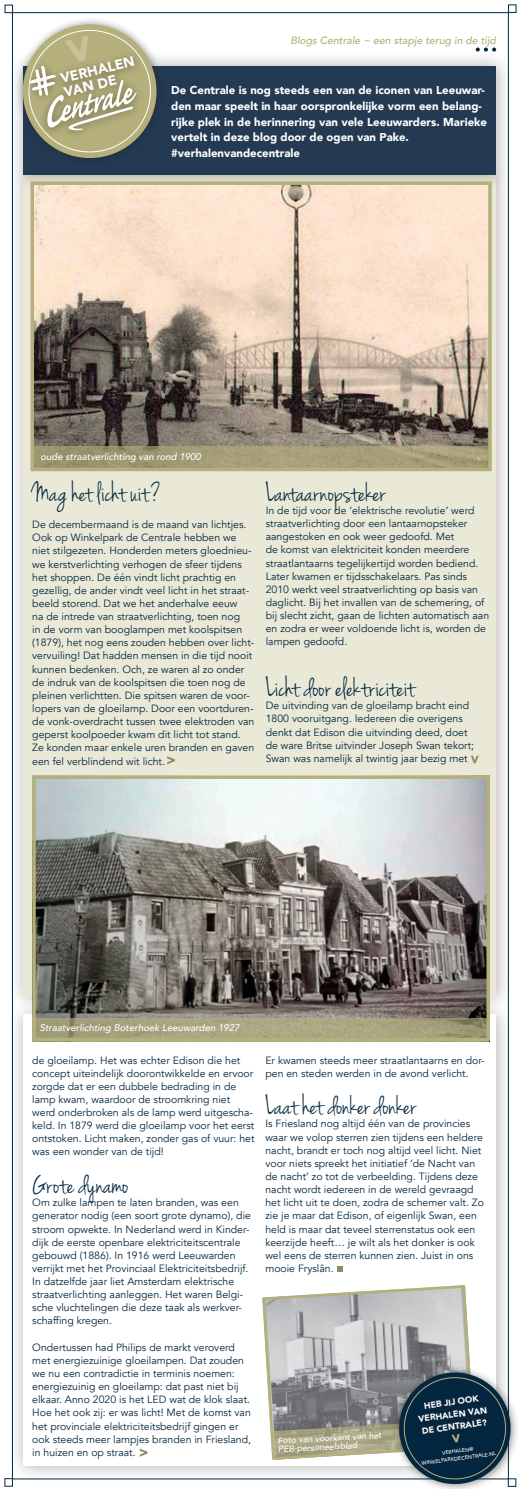
<style>
.page{position:relative;width:521px;height:1489px;background:#fff}
.page>*{position:absolute;margin:0;border:0;box-sizing:border-box;transform-origin:0 0}
.t1{font:28.44px "Jenna Sue";color:#032741}
.t2{font:900 13.91px "Avenir";color:#fff}
.t3{font:900 11.38px/15.8px "Avenir";color:#fff}
.t4{font:10.5px/13.1px "Avenir";color:#032741}
.t5{font:italic 500 10.5px "Avenir";color:#b4af7b}
.t6{font:italic 500 9.62px "Avenir";color:#fff}
.t7{font:italic 500 8.75px/8.8px "Avenir";color:#fff}
.t8{font:900 8.66px/12.2px "Avenir";color:#fff;text-align:center}
.t9{font:500 5.25px/7.5px "Avenir";color:#fff;text-align:center}
</style>
<div class="page">
<div style="left:508px;top:4px;width:8px;height:9px;background:#fff;border:1px solid #032741"></div>
<div style="left:5px;top:5px;width:8px;height:8px;border:1px solid #032741"></div>
<div style="left:4px;top:1477px;width:9px;height:9px;background:#fff;border:1px solid #032741"></div>
<div style="left:8px;top:998px;width:505px;height:484px;background:#231f20;opacity:.35"></div>
<div style="left:24px;top:1013px;width:472px;height:452px;background:#fff"></div>
<svg style="left:262px;top:1285px;width:208px;height:170px"></svg>
<div style="left:8px;top:158px;width:506px;height:856px;background:#231f20;opacity:.35"></div>
<div style="left:24px;top:173px;width:472px;height:823px;background:#eae9d7"></div>
<svg style="left:476px;top:47px;width:20px;height:3px"></svg>
<div style="left:8px;top:50px;width:506px;height:142px;background:#231f20;opacity:.35"></div>
<div style="left:24px;top:66px;width:472px;height:108px;background:#233a52"></div>
<div style="left:15px;top:17px;width:151px;height:150px;background:#231f20;opacity:.5"></div>
<svg style="left:23px;top:24px;width:134px;height:134px;fill:#b4af7b"></svg>
<div style="left:53px;top:49px;width:90px;height:42px;background:#231f20;opacity:.5"></div>
<div style="left:23px;top:59px;width:41px;height:45px;background:#231f20;opacity:.5"></div>
<div style="left:40px;top:73px;width:105px;height:66px;background:#231f20;opacity:.5"></div>
<div style="left:392px;top:1364px;width:128px;height:124px;background:#231f20;opacity:.5"></div>
<svg style="left:272px;top:1368px;width:242px;height:119px"></svg>
<svg style="left:167px;top:756px;width:8px;height:8px"></svg>
<svg style="left:471px;top:755px;width:8px;height:8px"></svg>
<svg style="left:140px;top:1449px;width:7px;height:7px"></svg>
<svg style="left:337px;top:1266px;width:6px;height:6px"></svg>
<img style="left:35px;top:186px;width:452px;height:260px">
<div style="left:30px;top:181px;width:462px;height:290px;border:4px solid #b4af7b"></div>
<svg style="left:33px;top:446px;width:456px;height:23px;fill:#a49e77"></svg>
<img style="left:37px;top:780px;width:448px;height:238px">
<div style="left:32px;top:775px;width:458px;height:266px;border:4px solid #b4af7b"></div>
<svg style="left:33px;top:1018px;width:456px;height:23px;fill:#aaa57e"></svg>
<svg style="left:29px;top:35px;width:108px;height:96px"></svg>
<h2 class="t2" style="left:58px;top:67px;width:77px;rotate:-14deg">VERHALEN</h2>
<h2 class="t2" style="left:61px;top:81px;width:56px;rotate:-14deg">VAN DE</h2>
<p class="t5" style="left:290px;top:34px;width:207px">Blogs Centrale ~ een stapje terug in de tijd</p>
<p class="t3" style="left:171px;top:82px;width:317px">De Centrale is nog steeds een van de iconen van Leeuwar&shy;den maar speelt in haar oorspronkelijke vorm een belang&shy;rijke plek in de herinnering van vele Leeuwarders. Marieke vertelt in deze blog door de ogen van Pake. #verhalenvandecentrale</p>
<p class="t6" style="left:41px;top:450px;width:162px">oude straatverlichting van rond 1900</p>
<h1 class="t1" style="left:32px;top:476px;width:130px">Mag het licht uit?</h1>
<p class="t4" style="left:32px;top:518px;width:224px">De decembermaand is de maand van lichtjes.<br>Ook op Winkelpark de Centrale hebben we niet stilgezeten. Honderden meters gloednieu&shy;we kerstverlichting verhogen de sfeer tijdens het shoppen. De één vindt licht prachtig en gezellig, de ander vindt veel licht in het straat&shy;beeld storend. Dat we het anderhalve eeuw<br>na de intrede van straatverlichting, toen nog<br>in de vorm van booglampen met koolspitsen (1879), het nog eens zouden hebben over licht&shy;vervuiling! Dat hadden mensen in die tijd nooit kunnen bedenken. Och, ze waren al zo onder de indruk van de koolspitsen die toen nog de pleinen verlichtten. Die spitsen waren de voor&shy;lopers van de gloeilamp. Door een voortduren&shy;de vonk-overdracht tussen twee elektroden van geperst koolpoeder kwam dit licht tot stand.<br>Ze konden maar enkele uren branden en gaven een fel verblindend wit licht.</p>
<h1 class="t1" style="left:266px;top:476px;width:121px">Lantaarnopsteker</h1>
<p class="t4" style="left:266px;top:504px;width:225px">In de tijd voor de ‘elektrische revolutie’ werd straatverlichting door een lantaarnopsteker aangestoken en ook weer gedoofd. Met<br>de komst van elektriciteit konden meerdere straatlantaarns tegelijkertijd worden bediend.<br>Later kwamen er tijdsschakelaars. Pas sinds 2010 werkt veel straatverlichting op basis van daglicht. Bij het invallen van de schemering, of bij slecht zicht, gaan de lichten automatisch aan en zodra er weer voldoende licht is, worden de lampen gedoofd.</p>
<h1 class="t1" style="left:266px;top:671px;width:151px">Licht door elektriciteit</h1>
<p class="t4" style="left:266px;top:699px;width:210px">De uitvinding van de gloeilamp bracht eind 1800 vooruitgang. Iedereen die overigens denkt dat Edison die uitvinding deed, doet de ware Britse uitvinder Joseph Swan tekort; Swan was namelijk al twintig jaar bezig met</p>
<p class="t6" style="left:40px;top:1022px;width:201px">Straatverlichting Boterhoek Leeuwarden 1927</p>
<p class="t4" style="left:32px;top:1053px;width:224px">de gloeilamp. Het was echter Edison die het concept uiteindelijk doorontwikkelde en ervoor zorgde dat er een dubbele bedrading in de lamp kwam, waardoor de stroomkring niet werd onderbroken als de lamp werd uitgescha&shy;keld. In 1879 werd die gloeilamp voor het eerst ontstoken. Licht maken, zonder gas of vuur: het was een wonder van de tijd!</p>
<h1 class="t1" style="left:32px;top:1168px;width:98px">Grote dynamo</h1>
<p class="t4" style="left:32px;top:1196px;width:220px">Om zulke lampen te laten branden, was een generator nodig (een soort grote dynamo), die stroom opwekte. In Nederland werd in Kinder&shy;dijk de eerste openbare elektriciteitscentrale gebouwd (1886). In 1916 werd Leeuwarden verrijkt met het Provinciaal Elektriciteitsbedrijf.<br>In datzelfde jaar liet Amsterdam elektrische straatverlichting aanleggen. Het waren Belgi&shy;sche vluchtelingen die deze taak als werkver&shy;schaffing kregen.</p>
<p class="t4" style="left:32px;top:1340px;width:220px">Ondertussen had Philips de markt veroverd met energiezuinige gloeilampen. Dat zouden we nu een contradictie in terminis noemen: energiezuinig en gloeilamp: dat past niet bij elkaar. Anno 2020 is het LED wat de klok slaat.<br>Hoe het ook zij: er was licht! Met de komst van het provinciale elektriciteitsbedrijf gingen er ook steeds meer lampjes branden in Friesland, in huizen en op straat.</p>
<p class="t4" style="left:265px;top:1053px;width:221px">Er kwamen steeds meer straatlantaarns en dor&shy;pen en steden werden in de avond verlicht.</p>
<h1 class="t1" style="left:265px;top:1089px;width:152px">Laat het donker donker</h1>
<p class="t4" style="left:265px;top:1117px;width:220px">Is Friesland nog altijd één van de provincies waar we volop sterren zien tijdens een heldere nacht, brandt er toch nog altijd veel licht. Niet voor niets spreekt het initiatief ‘de Nacht van de nacht’ zo tot de verbeelding. Tijdens deze nacht wordt iedereen in de wereld gevraagd het licht uit te doen, zodra de schemer valt. Zo zie je maar dat Edison, of eigenlijk Swan, een held is maar dat teveel sterrenstatus ook een keerzijde heeft… je wilt als het donker is ook wel eens de sterren kunnen zien. Juist in ons mooie Fryslân.</p>
<p class="t7" style="left:277px;top:1436px;width:106px;rotate:-3deg">Foto van voorkant van het<br>PEB-personeelsblad</p>
<p class="t8" style="left:416px;top:1399px;width:71px;rotate:-7deg">HEB JIJ OOK<br>VERHALEN VAN<br>DE CENTRALE?</p>
<p class="t9" style="left:420px;top:1451px;width:77px;rotate:-7deg">VERHALEN@<br>WINKELPARKDECENTRALE.NL</p>
</div>
